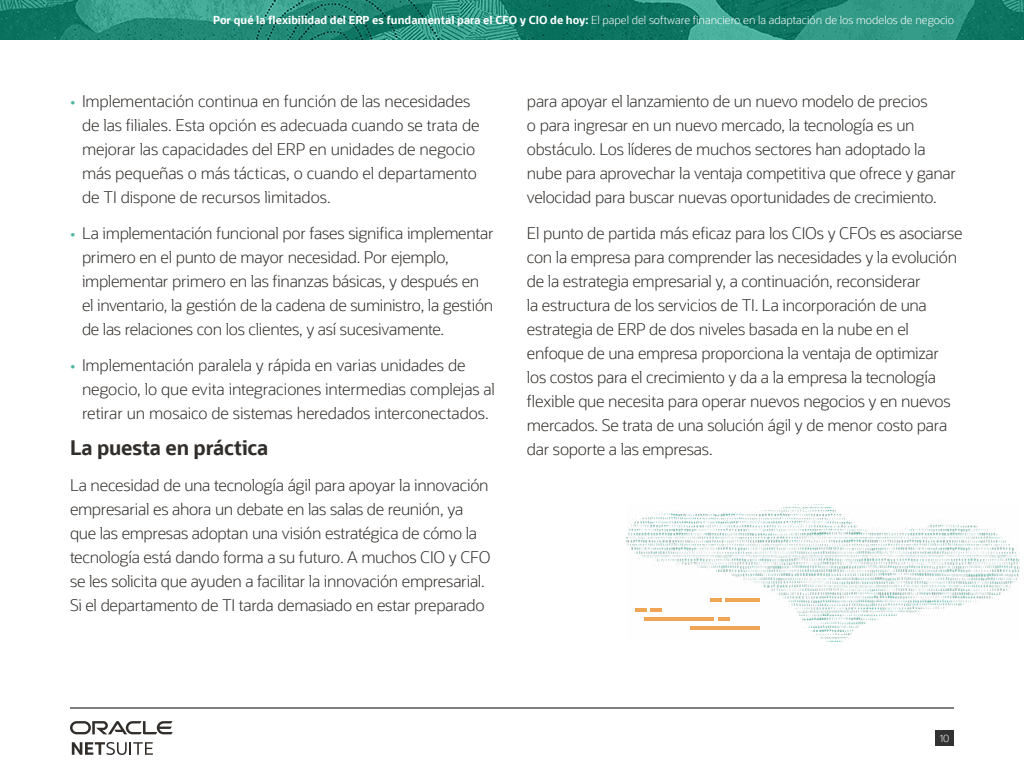
<style>
.page{position:relative;width:1024px;height:768px;background:#fff}
.page>*{position:absolute;margin:0;border:0;box-sizing:border-box;transform-origin:0 0}
.t1{font:700 20px "Oracle Sans";letter-spacing:-.005em;color:#312d2a}
.t2{font:300 16px/24px "Oracle Sans";letter-spacing:-.015em;color:#312d2a}
.t3{font:300 11px "Oracle Sans";color:#fff}
.t4{font:300 10px "Oracle Sans";color:#fff}
.s1{font-weight:700}
.s2{color:#4eb5a2}
</style>
<div class="page">
<img style="left:626px;top:504px;width:394px;height:138px">
<hr style="left:645px;top:618px;width:69px;height:3px;background:#efa456">
<hr style="left:691px;top:627px;width:69px;height:3px;background:#efa456">
<svg style="left:718px;top:618px;width:11px;height:3px"></svg>
<hr style="left:725px;top:598px;width:35px;height:3px;background:#efa456">
<svg style="left:710px;top:598px;width:11px;height:3px"></svg>
<svg style="left:636px;top:609px;width:25px;height:3px"></svg>
<img style="left:0;top:0;width:1024px;height:40px">
<div style="left:935px;top:730px;width:19px;height:16px;background:#323232"></div>
<hr style="left:70px;top:708px;width:884px;height:1px;background:#000">
<svg style="left:72px;top:742px;width:81px;height:13px"></svg>
<svg style="left:70px;top:721px;width:103px;height:13px"></svg>
<p class="t3" style="left:213px;top:14px;width:742px"><span class="s1">Por qué la flexibilidad del ERP es fundamental para el CFO y CIO de hoy:</span> El papel del software financiero en la adaptación de los modelos de negocio</p>
<p class="t2" style="left:82px;top:89px;width:399px;text-indent:-12px"><span class="s2">•</span> Implementación continua en función de las necesidades de las filiales. Esta opción es adecuada cuando se trata de mejorar las capacidades del ERP en unidades de negocio más pequeñas o más tácticas, o cuando el departamento de TI dispone de recursos limitados.</p>
<p class="t2" style="left:82px;top:221px;width:413px;text-indent:-12px"><span class="s2">•</span> La implementación funcional por fases significa implementar primero en el punto de mayor necesidad. Por ejemplo, implementar primero en las finanzas básicas, y después en el inventario, la gestión de la cadena de suministro, la gestión de las relaciones con los clientes, y así sucesivamente.</p>
<p class="t2" style="left:82px;top:353px;width:415px;text-indent:-12px"><span class="s2">•</span> Implementación paralela y rápida en varias unidades de negocio, lo que evita integraciones intermedias complejas al retirar un mosaico de sistemas heredados interconectados.</p>
<p class="t1" style="left:70px;top:435px;width:200px">La puesta en práctica</p>
<p class="t2" style="left:70px;top:473px;width:422px">La necesidad de una tecnología ágil para apoyar la innovación empresarial es ahora un debate en las salas de reunión, ya que las empresas adoptan una visión estratégica de cómo la tecnología está dando forma a su futuro. A muchos CIO y CFO se les solicita que ayuden a facilitar la innovación empresarial.<br>Si el departamento de TI tarda demasiado en estar preparado</p>
<p class="t2" style="left:527px;top:89px;width:431px">para apoyar el lanzamiento de un nuevo modelo de precios<br>o para ingresar en un nuevo mercado, la tecnología es un obstáculo. Los líderes de muchos sectores han adoptado la nube para aprovechar la ventaja competitiva que ofrece y ganar velocidad para buscar nuevas oportunidades de crecimiento.</p>
<p class="t2" style="left:527px;top:221px;width:437px">El punto de partida más eficaz para los CIOs y CFOs es asociarse con la empresa para comprender las necesidades y la evolución de la estrategia empresarial y, a continuación, reconsiderar<br>la estructura de los servicios de TI. La incorporación de una estrategia de ERP de dos niveles basada en la nube en el enfoque de una empresa proporciona la ventaja de optimizar<br>los costos para el crecimiento y da a la empresa la tecnología flexible que necesita para operar nuevos negocios y en nuevos mercados. Se trata de una solución ágil y de menor costo para dar soporte a las empresas.</p>
<p class="t4" style="left:940px;top:732px;width:11px">10</p>
</div>
